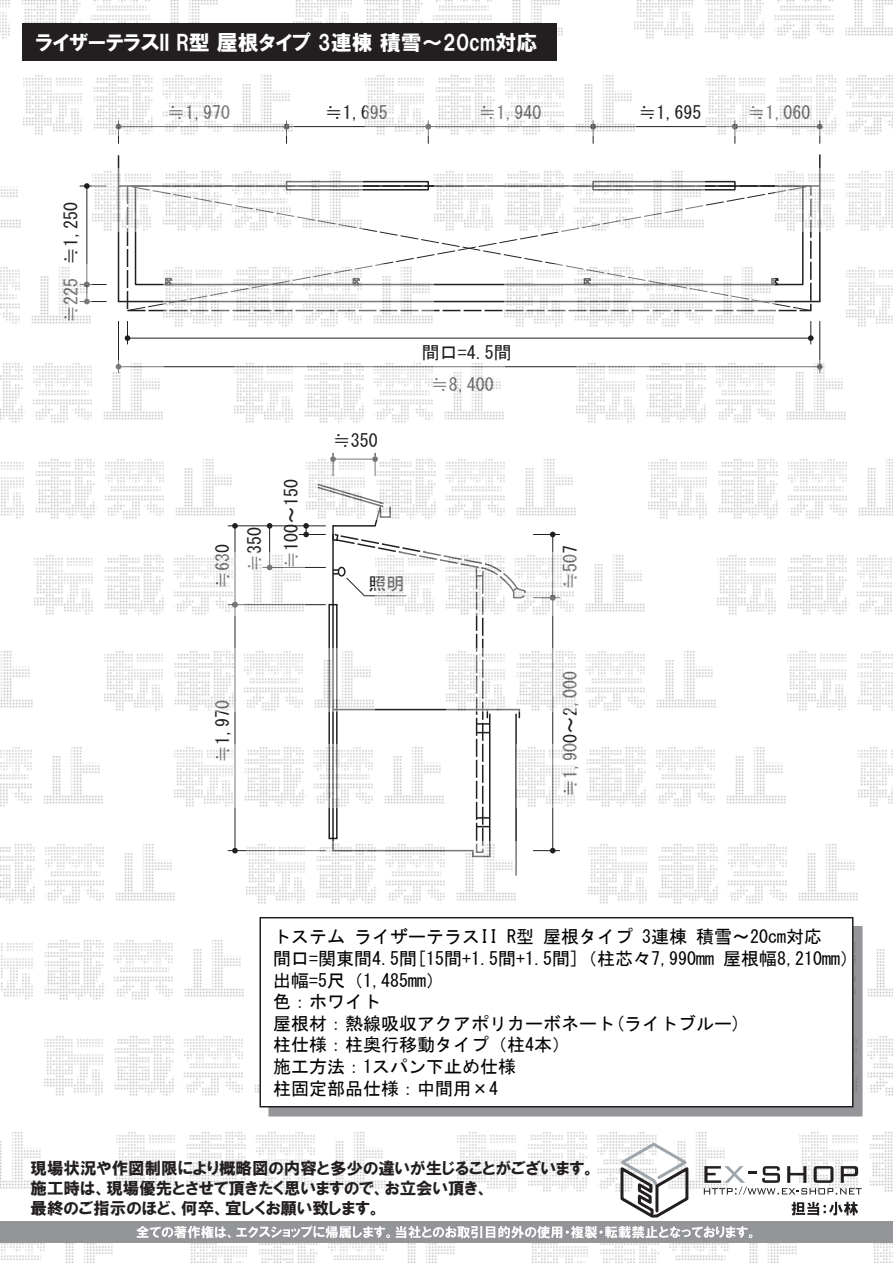
<style>
.page{position:relative;width:893px;height:1263px;background:#fff}
.page>*{position:absolute;margin:0;border:0;box-sizing:border-box;transform-origin:0 0}
.t1{font:21px "HGP Soei Kakugothic UB";color:#fff}
.t2{font:18px/21.6px "MS Gothic";color:#030303}
.t3{font:18px/36.8px "MS Gothic";color:#231f20}
.t4{font:16.5px/19.8px "HGP Soei Kakugothic UB";color:#231f20}
</style>
<div class="page">
<svg style="left:117px;top:154px;width:704px;height:149px"></svg>
<div style="left:286px;top:181px;width:143px;height:10px;border:2px solid #231f20"></div>
<div style="left:592px;top:181px;width:144px;height:10px;border:2px solid #231f20"></div>
<svg style="left:127px;top:185px;width:685px;height:126px"></svg>
<svg style="left:775px;top:277px;width:5px;height:10px"></svg>
<svg style="left:332px;top:599px;width:159px;height:242px"></svg>
<hr style="left:515px;top:714px;width:2px;height:162px;background:#231f20">
<div style="left:328px;top:604px;width:10px;height:235px;border:2px solid #231f20"></div>
<div style="left:476px;top:575px;width:7px;height:278px;border:2px dashed #231f20"></div>
<svg style="left:332px;top:708px;width:189px;height:17px"></svg>
<svg style="left:477px;top:732px;width:13px;height:1px"></svg>
<svg style="left:477px;top:817px;width:13px;height:2px"></svg>
<svg style="left:477px;top:826px;width:13px;height:1px"></svg>
<hr style="left:286px;top:126px;width:142px;height:1px;background:#231f20">
<svg style="left:427px;top:135px;width:2px;height:9px"></svg>
<svg style="left:819px;top:135px;width:2px;height:9px"></svg>
<hr style="left:593px;top:126px;width:142px;height:1px;background:#231f20">
<svg style="left:734px;top:135px;width:2px;height:9px"></svg>
<svg style="left:592px;top:135px;width:2px;height:9px"></svg>
<hr style="left:552px;top:598px;width:1px;height:253px;background:#231f20">
<svg style="left:533px;top:848px;width:27px;height:5px"></svg>
<hr style="left:552px;top:534px;width:1px;height:64px;background:#231f20">
<svg style="left:533px;top:532px;width:27px;height:5px"></svg>
<hr style="left:127px;top:338px;width:684px;height:1px;background:#231f20">
<svg style="left:125px;top:321px;width:5px;height:23px"></svg>
<svg style="left:808px;top:321px;width:6px;height:23px"></svg>
<hr style="left:819px;top:321px;width:1px;height:52px;background:#231f20">
<hr style="left:118px;top:321px;width:1px;height:52px;background:#231f20">
<hr style="left:119px;top:366px;width:701px;height:1px;background:#231f20">
<hr style="left:86px;top:186px;width:1px;height:98px;background:#231f20">
<svg style="left:80px;top:183px;width:13px;height:6px"></svg>
<svg style="left:92px;top:284px;width:15px;height:18px"></svg>
<hr style="left:228px;top:525px;width:98px;height:1px;background:#231f20">
<hr style="left:269px;top:526px;width:1px;height:41px;background:#231f20">
<svg style="left:267px;top:523px;width:5px;height:6px"></svg>
<hr style="left:228px;top:850px;width:98px;height:1px;background:#231f20">
<hr style="left:228px;top:604px;width:98px;height:1px;background:#231f20">
<hr style="left:235px;top:526px;width:1px;height:79px;background:#231f20">
<svg style="left:232px;top:523px;width:6px;height:6px"></svg>
<hr style="left:235px;top:605px;width:1px;height:246px;background:#231f20">
<svg style="left:232px;top:848px;width:6px;height:5px"></svg>
<svg style="left:299px;top:501px;width:133px;height:98px"></svg>
<img style="left:0;top:0;width:218px;height:39px">
<img style="left:293px;top:0;width:270px;height:39px">
<img style="left:635px;top:0;width:258px;height:39px">
<img style="left:24px;top:75px;width:270px;height:60px">
<img style="left:365px;top:75px;width:270px;height:60px">
<img style="left:707px;top:75px;width:186px;height:60px">
<img style="left:93px;top:168px;width:270px;height:63px">
<img style="left:0;top:186px;width:21px;height:42px">
<img style="left:434px;top:168px;width:270px;height:63px">
<img style="left:776px;top:168px;width:117px;height:63px">
<img style="left:163px;top:264px;width:270px;height:63px">
<img style="left:0;top:264px;width:92px;height:60px">
<img style="left:505px;top:264px;width:270px;height:63px">
<img style="left:846px;top:267px;width:47px;height:60px">
<img style="left:0;top:360px;width:163px;height:63px">
<img style="left:235px;top:363px;width:270px;height:60px">
<img style="left:576px;top:360px;width:270px;height:63px">
<img style="left:1px;top:459px;width:234px;height:60px">
<img style="left:307px;top:457px;width:269px;height:63px">
<img style="left:648px;top:459px;width:245px;height:60px">
<img style="left:34px;top:553px;width:270px;height:63px">
<img style="left:376px;top:553px;width:269px;height:63px">
<img style="left:717px;top:555px;width:175px;height:60px">
<img style="left:105px;top:649px;width:270px;height:63px">
<img style="left:0;top:651px;width:33px;height:57px">
<img style="left:446px;top:649px;width:270px;height:63px">
<img style="left:788px;top:651px;width:105px;height:60px">
<img style="left:0;top:747px;width:103px;height:60px">
<img style="left:175px;top:745px;width:270px;height:63px">
<img style="left:858px;top:747px;width:35px;height:60px">
<img style="left:516px;top:745px;width:270px;height:63px">
<img style="left:0;top:844px;width:175px;height:60px">
<img style="left:247px;top:841px;width:270px;height:63px">
<img style="left:588px;top:844px;width:270px;height:60px">
<img style="left:1px;top:940px;width:243px;height:60px">
<img style="left:862px;top:937px;width:31px;height:63px">
<img style="left:45px;top:1036px;width:214px;height:60px">
<img style="left:862px;top:1033px;width:31px;height:63px">
<img style="left:0;top:1132px;width:44px;height:57px">
<img style="left:116px;top:1132px;width:270px;height:60px">
<img style="left:800px;top:1132px;width:93px;height:60px">
<img style="left:458px;top:1132px;width:267px;height:60px">
<img style="left:1px;top:1243px;width:112px;height:20px">
<img style="left:191px;top:1243px;width:264px;height:20px">
<img style="left:874px;top:1243px;width:19px;height:20px">
<img style="left:532px;top:1243px;width:265px;height:20px">
<svg style="left:616px;top:1141px;width:75px;height:77px"></svg>
<svg style="left:704px;top:1166px;width:158px;height:29px"></svg>
<div style="left:268px;top:926px;width:594px;height:190px;background:linear-gradient(to right,#939598,#939598);border:2px solid #939598"></div>
<div style="left:259px;top:917px;width:594px;height:190px;background:#fff;border:2px solid #231f20"></div>
<div style="left:22px;top:23px;width:534px;height:38px;background:#231f20"></div>
<div style="left:0;top:1221px;width:893px;height:22px;background:#939598"></div>
<svg style="left:136px;top:1225px;width:254px;height:13px"></svg>
<svg style="left:396px;top:1226px;width:356px;height:12px"></svg>
<svg style="left:791px;top:1202px;width:67px;height:13px"></svg>
<p class="t1" style="left:35px;top:31px;width:503px">ライザーテラスII R型 屋根タイプ 3連棟 積雪～20cm対応</p>
<p class="t3" style="left:52px;top:323px;width:122px;rotate:-90deg">≒225 ≒1,250</p>
<p class="t3" style="left:167px;top:94px;width:64px">≒1,970</p>
<p class="t3" style="left:325px;top:94px;width:64px">≒1,695</p>
<p class="t3" style="left:478px;top:94px;width:64px">≒1,940</p>
<p class="t3" style="left:639px;top:94px;width:64px">≒1,695</p>
<p class="t3" style="left:748px;top:94px;width:65px">≒1,060</p>
<p class="t3" style="left:204px;top:589px;width:46px;rotate:-90deg">≒630</p>
<p class="t3" style="left:236px;top:572px;width:95px;rotate:-90deg">≒350 ≒100～150</p>
<p class="t3" style="left:333px;top:422px;width:46px">≒350</p>
<p class="t3" style="left:422px;top:334px;width:91px">間口=4.5間</p>
<p class="t3" style="left:431px;top:366px;width:64px">≒8,400</p>
<p class="t3" style="left:369px;top:565px;width:37px">照明</p>
<p class="t3" style="left:204px;top:762px;width:64px;rotate:-90deg">≒1,970</p>
<p class="t3" style="left:552px;top:590px;width:46px;rotate:-90deg">≒507</p>
<p class="t3" style="left:552px;top:797px;width:127px;rotate:-90deg">≒1,900～2,000</p>
<p class="t2" style="left:273px;top:926px;width:586px">トステム ライザーテラスII R型 屋根タイプ 3連棟 積雪～20cm対応<br>間口=関東間4.5間[15間+1.5間+1.5間]（柱芯々7,990mm 屋根幅8,210mm）出幅=5尺（1,485mm）<br>色：ホワイト<br>屋根材：熱線吸収アクアポリカーボネート(ライトブルー)<br>柱仕様：柱奥行移動タイプ（柱4本）<br>施工方法：1スパン下止め仕様<br>柱固定部品仕様：中間用×4</p>
<p class="t4" style="left:31px;top:1158px;width:566px">現場状況や作図制限により概略図の内容と多少の違いが生じることがございます。施工時は、現場優先とさせて頂きたく思いますので、お立会い頂き、<br>最終のご指示のほど、何卒、宜しくお願い致します。</p>
</div>
